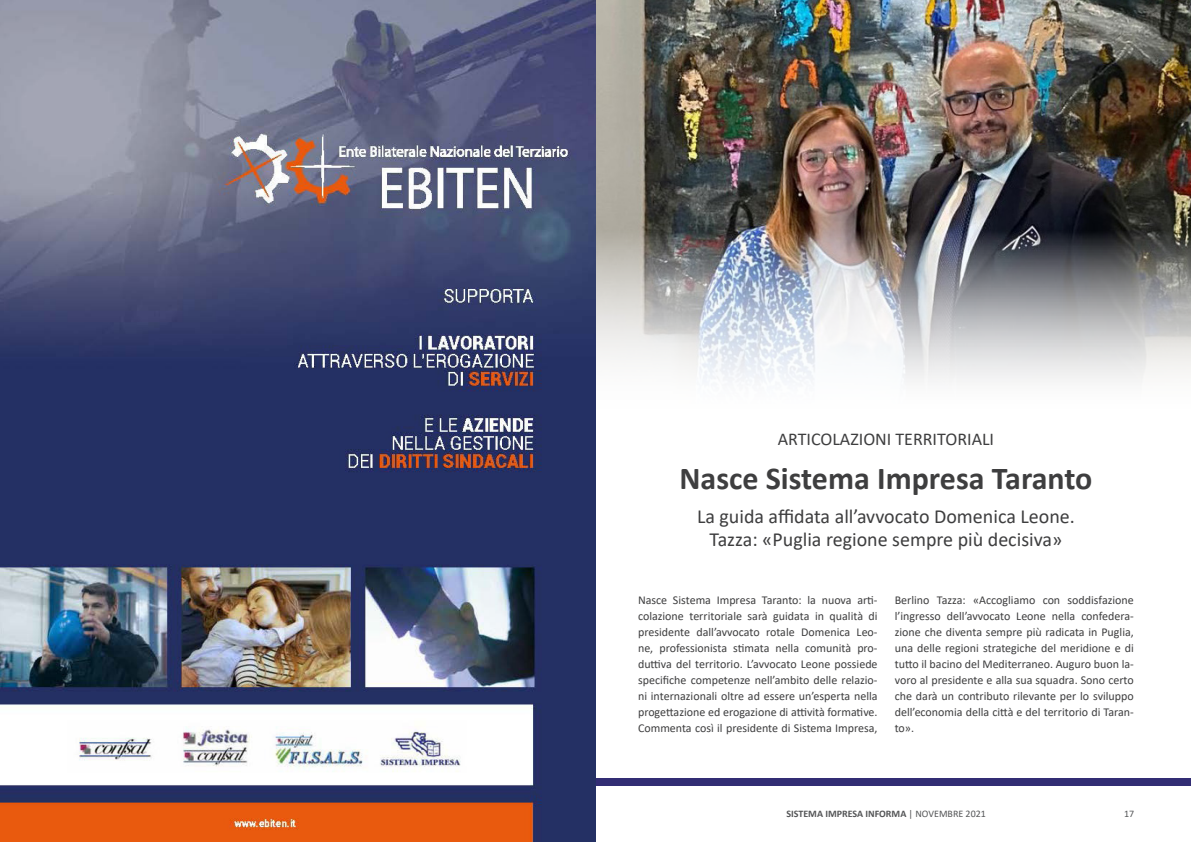
<style>
.page{position:relative;width:1191px;height:842px;background:#fff}
.page>*{position:absolute;margin:0;border:0;box-sizing:border-box;transform-origin:0 0}
.titolo{font:700 32px "Calibri";color:#3e3e3f}
.sottotitolo{font:20px/23px "Calibri";color:#3e3e3f;text-align:center}
.titolo-2{font:18px "Calibri";color:#3e3e3f}
.testo{font:12px/16px "Calibri";color:#3e3e3f;text-align:justify}
.data{font:700 10px "Calibri";color:#545557}
.t1{font:10px "Calibri";color:#545557}
.s1{font-weight:400}
</style>
<div class="page">
<div style="left:595px;top:778px;width:596px;height:7px;background:#322d74"></div>
<img style="left:595px;top:0;width:596px;height:421px">
<img style="left:0;top:0;width:595px;height:842px">
<p class="titolo-2" style="left:777px;top:426px;width:218px">ARTICOLAZIONI TERRITORIALI</p>
<p class="titolo" style="left:679px;top:455px;width:414px">Nasce Sistema Impresa Taranto</p>
<p class="sottotitolo" style="left:697px;top:505px;width:379px">La guida affidata all’avvocato Domenica Leone.<br>Tazza: «Puglia regione sempre più decisiva»</p>
<p class="testo" style="left:638px;top:591px;width:241px">Nasce Sistema Impresa Taranto: la nuova arti&shy;colazione territoriale sarà guidata in qualità di presidente dall’avvocato rotale Domenica Leo&shy;ne, professionista stimata nella comunità pro&shy;duttiva del territorio. L’avvocato Leone possiede specifiche competenze nell’ambito delle relazio&shy;ni internazionali oltre ad essere un’esperta nella progettazione ed erogazione di attività formative.<br>Commenta così il presidente di Sistema Impresa,</p>
<p class="testo" style="left:894px;top:591px;width:241px">Berlino Tazza: «Accogliamo con soddisfazione l’ingresso dell’avvocato Leone nella confedera&shy;zione che diventa sempre più radicata in Puglia, una delle regioni strategiche del meridione e di tutto il bacino del Mediterraneo. Auguro buon la&shy;voro al presidente e alla sua squadra. Sono certo che darà un contributo rilevante per lo sviluppo dell’economia della città e del territorio di Taran&shy;to».</p>
<p class="data" style="left:786px;top:807px;width:201px">SISTEMA IMPRESA INFORMA <span class="s1">| NOVEMBRE 2021</span></p>
<p class="t1" style="left:1124px;top:807px;width:12px">17</p>
</div>
